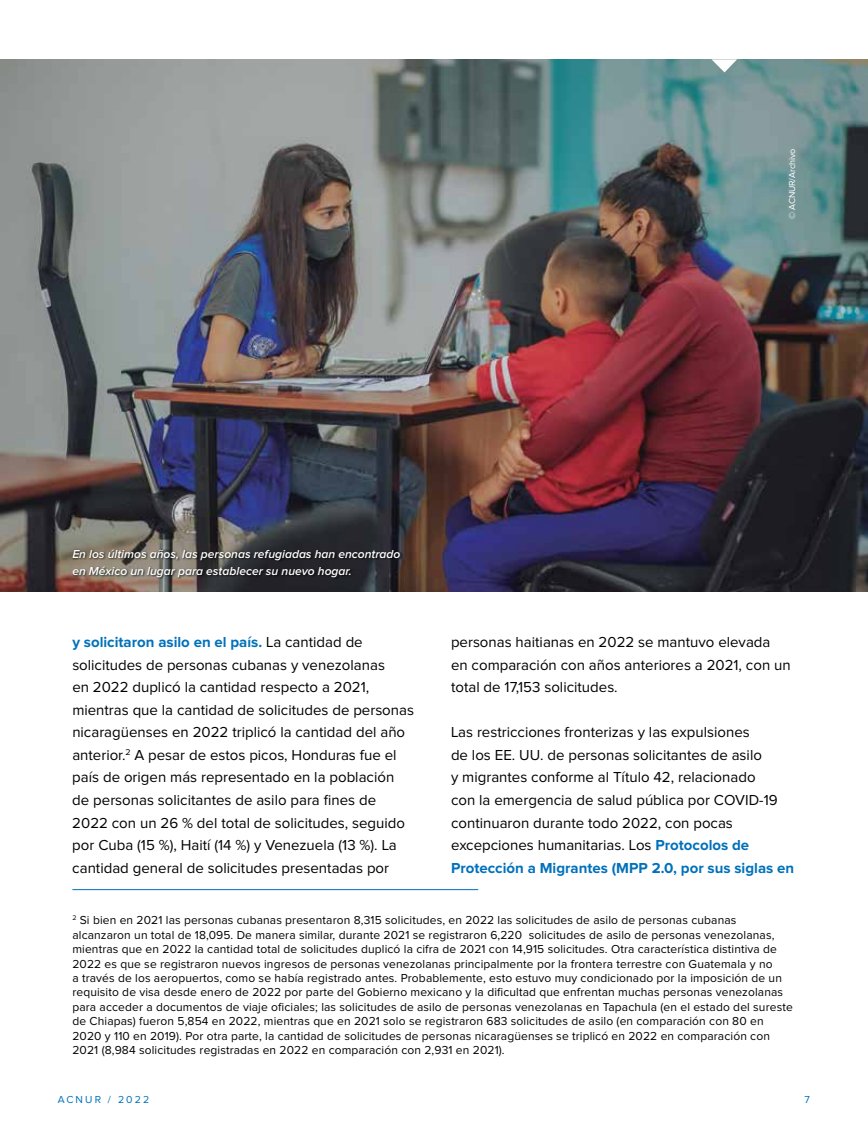
<style>
.page{position:relative;width:868px;height:1132px;background:#fff}
.page>*{position:absolute;margin:0;border:0;box-sizing:border-box;transform-origin:0 0}
.t1{font:15px/22.5px "Proxima Nova";color:#000}
.t2{font:12px/14.4px "Proxima Nova";letter-spacing:.01em;color:#000}
.t3{font:italic 600 12px/16.5px "Proxima Nova";color:#fff}
.t4{font:10.5px "Proxima Nova";letter-spacing:.2em;color:#0071bb}
.t5{font:9px "Proxima Nova";letter-spacing:-.015em;color:#fff}
.s1{font-weight:700;color:#0071bb}
</style>
<div class="page">
<hr style="left:72px;top:888px;width:406px;height:1px;background:#0071bb">
<img style="left:0;top:60px;width:867px;height:531px">
<svg style="left:711px;top:59px;width:26px;height:13px"></svg>
<div style="left:72px;top:549px;width:331px;height:31px;background:#000;opacity:.75"></div>
<p class="t5" style="left:788px;top:219px;width:71px;rotate:-90deg">© ACNUR/Archivo</p>
<p class="t3" style="left:72px;top:546px;width:329px">En los últimos años, las personas refugiadas han encontrado en México un lugar para establecer su nuevo hogar.</p>
<p class="t1" style="left:72px;top:631px;width:343px"><span class="s1">y solicitaron asilo en el país.</span> La cantidad de solicitudes de personas cubanas y venezolanas<br>en 2022 duplicó la cantidad respecto a 2021, mientras que la cantidad de solicitudes de personas nicaragüenses en 2022 triplicó la cantidad del año anterior.<sup>2</sup> A pesar de estos picos, Honduras fue el país de origen más representado en la población de personas solicitantes de asilo para fines de 2022 con un 26 % del total de solicitudes, seguido por Cuba (15 %), Haití (14 %) y Venezuela (13 %). La cantidad general de solicitudes presentadas por</p>
<p class="t1" style="left:451px;top:631px;width:341px">personas haitianas en 2022 se mantuvo elevada en comparación con años anteriores a 2021, con un total de 17,153 solicitudes.</p>
<p class="t1" style="left:451px;top:721px;width:344px">Las restricciones fronterizas y las expulsiones<br>de los EE. UU. de personas solicitantes de asilo<br>y migrantes conforme al Título 42, relacionado<br>con la emergencia de salud pública por COVID-19 continuaron durante todo 2022, con pocas excepciones humanitarias. Los <span class="s1">Protocolos de Protección a Migrantes (MPP 2.0, por sus siglas en</span></p>
<p class="t2" style="left:72px;top:913px;width:721px"><sup>2</sup> Si bien en 2021 las personas cubanas presentaron 8,315 solicitudes, en 2022 las solicitudes de asilo de personas cubanas alcanzaron un total de 18,095. De manera similar, durante 2021 se registraron 6,220 solicitudes de asilo de personas venezolanas, mientras que en 2022 la cantidad total de solicitudes duplicó la cifra de 2021 con 14,915 solicitudes. Otra característica distintiva de 2022 es que se registraron nuevos ingresos de personas venezolanas principalmente por la frontera terrestre con Guatemala y no<br>a través de los aeropuertos, como se había registrado antes. Probablemente, esto estuvo muy condicionado por la imposición de un requisito de visa desde enero de 2022 por parte del Gobierno mexicano y la dificultad que enfrentan muchas personas venezolanas para acceder a documentos de viaje oficiales; las solicitudes de asilo de personas venezolanas en Tapachula (en el estado del sureste de Chiapas) fueron 5,854 en 2022, mientras que en 2021 solo se registraron 683 solicitudes de asilo (en comparación con 80 en 2020 y 110 en 2019). Por otra parte, la cantidad de solicitudes de personas nicaragüenses se triplicó en 2022 en comparación con 2021 (8,984 solicitudes registradas en 2022 en comparación con 2,931 en 2021).</p>
<p class="t4" style="left:58px;top:1094px;width:93px">ACNUR / 2022</p>
<p class="t4" style="left:804px;top:1094px;width:7px">7</p>
</div>
